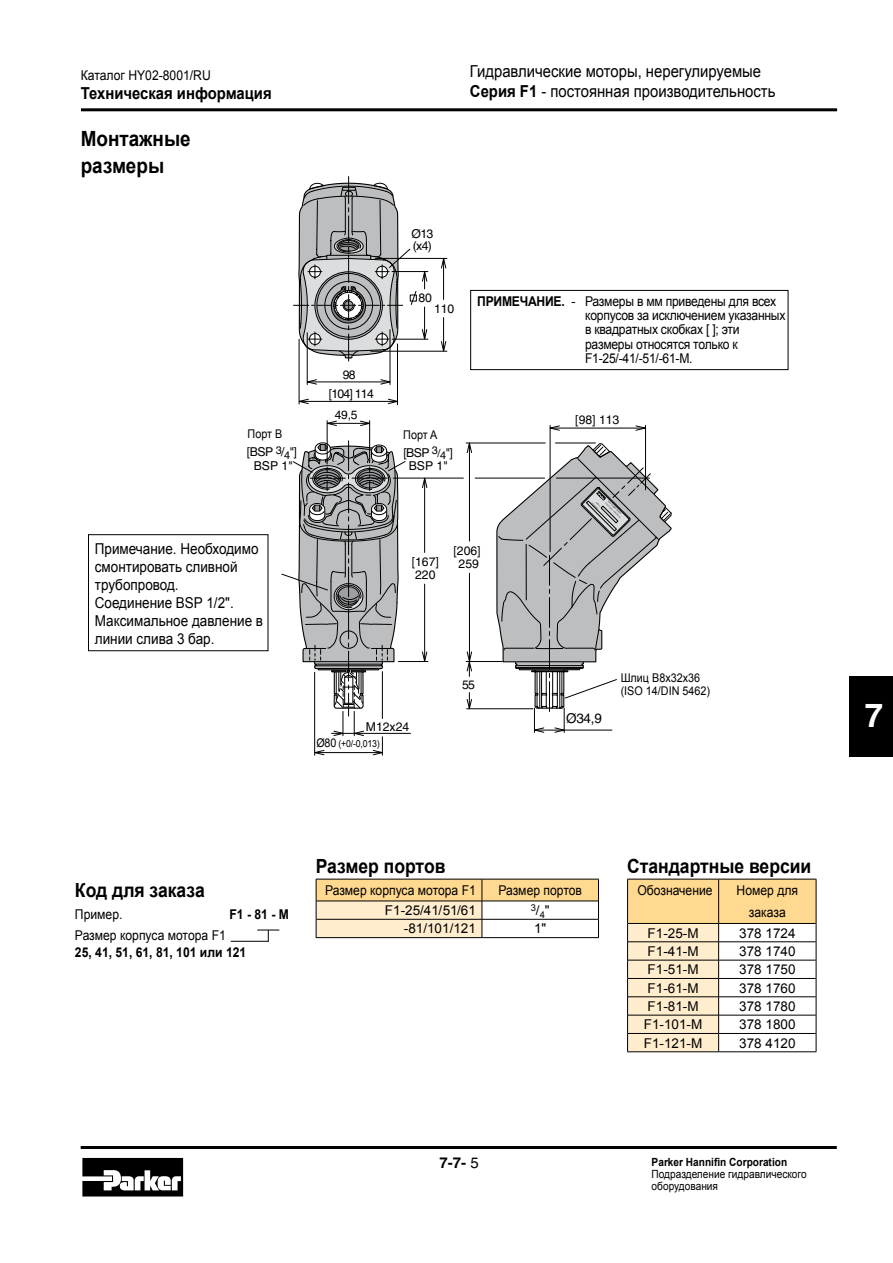
<style>
.page{position:relative;width:893px;height:1263px;background:#fff}
.page>*{position:absolute;margin:0;border:0;box-sizing:border-box;transform-origin:0 0}
.t1{font:700 33px "Helvetica";color:#fff}
.t2{font:700 21px/27px "Arial";color:#000;scale:.9 1}
.t3{font:700 19.5px "Arial";color:#000;scale:.9 1}
.t4{font:16.5px/19.8px "Arial";color:#000;scale:.9 1}
.t5{font:700 16.5px "Arial";color:#000;scale:.9 1}
.t6{font:15px/18px "Arial";color:#000;scale:.9 1}
.t7{font:700 15px "Helvetica";color:#000}
.t8{font:13.5px/14.2px "Arial";letter-spacing:-.02em;color:#000;scale:.9 1}
.t9{font:13.5px "Arial";color:#000}
.t10{font:13.5px/22.5px "Arial";color:#000;text-align:center;scale:.9 1}
.t11{font:700 13.5px "Arial";color:#000;scale:.9 1}
.t12{font:13.5px "Helvetica";color:#000}
.t13{font:12.15px/13.5px "Helvetica";color:#000;text-align:center}
.t14{font:12px/13.5px "Arial";color:#000;scale:.9 1}
.t15{font:12px "Helvetica";color:#000}
.t16{font:11.25px/12px "Arial";color:#000;scale:.9 1}
.t17{font:700 11.25px "Arial";color:#000;scale:.9 1}
.t18{font:9.75px "Arial";color:#000;scale:.9 1}
.t19{font:9.45px "Arial";color:#000}
.s1{font-weight:700}
.s2{font-size:10.95px}
.s3{font-size:12px}
.s4{font-size:13.5px}
.s5{font-weight:400}
</style>
<div class="page">
<hr style="left:81px;top:108px;width:756px;height:3px;background:#000">
<hr style="left:81px;top:1146px;width:756px;height:3px;background:#000">
<div style="left:849px;top:676px;width:44px;height:80px;background:#000"></div>
<hr style="left:231px;top:941px;width:38px;height:1px;background:#000">
<svg style="left:257px;top:930px;width:22px;height:11px"></svg>
<div style="left:88px;top:534px;width:180px;height:117px;border:1px solid #000"></div>
<div style="left:470px;top:290px;width:318px;height:80px;border:1px solid #000"></div>
<svg style="left:298px;top:361px;width:100px;height:395px"></svg>
<hr style="left:393px;top:478px;width:70px;height:1px;background:#000">
<hr style="left:475px;top:478px;width:70px;height:1px;background:#000">
<hr style="left:307px;top:382px;width:82px;height:1px;background:#000">
<hr style="left:307px;top:333px;width:1px;height:51px;background:#000">
<svg style="left:306px;top:379px;width:11px;height:6px"></svg>
<svg style="left:380px;top:379px;width:12px;height:6px"></svg>
<hr style="left:390px;top:330px;width:1px;height:54px;background:#000">
<hr style="left:299px;top:401px;width:98px;height:1px;background:#000">
<hr style="left:299px;top:339px;width:1px;height:65px;background:#000">
<svg style="left:298px;top:399px;width:11px;height:5px"></svg>
<svg style="left:388px;top:399px;width:9px;height:5px"></svg>
<hr style="left:397px;top:344px;width:1px;height:61px;background:#000">
<hr style="left:375px;top:258px;width:72px;height:1px;background:#000">
<hr style="left:371px;top:351px;width:76px;height:1px;background:#000">
<svg style="left:441px;top:341px;width:5px;height:11px"></svg>
<svg style="left:441px;top:257px;width:5px;height:12px"></svg>
<hr style="left:443px;top:259px;width:1px;height:40px;background:#000">
<hr style="left:443px;top:318px;width:1px;height:32px;background:#000">
<hr style="left:392px;top:271px;width:36px;height:1px;background:#000">
<hr style="left:392px;top:339px;width:36px;height:1px;background:#000">
<hr style="left:398px;top:661px;width:30px;height:1px;background:#000">
<svg style="left:422px;top:651px;width:5px;height:10px"></svg>
<svg style="left:422px;top:477px;width:5px;height:11px"></svg>
<hr style="left:424px;top:478px;width:1px;height:74px;background:#000">
<hr style="left:424px;top:584px;width:1px;height:76px;background:#000">
<hr style="left:327px;top:423px;width:42px;height:1px;background:#000">
<hr style="left:327px;top:421px;width:1px;height:43px;background:#000">
<svg style="left:326px;top:421px;width:11px;height:5px"></svg>
<svg style="left:360px;top:421px;width:11px;height:5px"></svg>
<hr style="left:369px;top:421px;width:1px;height:42px;background:#000">
<hr style="left:550px;top:428px;width:94px;height:1px;background:#000">
<hr style="left:550px;top:425px;width:1px;height:126px;background:#000">
<svg style="left:549px;top:425px;width:11px;height:6px"></svg>
<svg style="left:635px;top:425px;width:10px;height:6px"></svg>
<hr style="left:645px;top:425px;width:1px;height:65px;background:#000">
<hr style="left:466px;top:443px;width:79px;height:1px;background:#000">
<hr style="left:466px;top:661px;width:36px;height:1px;background:#000">
<svg style="left:467px;top:442px;width:5px;height:11px"></svg>
<hr style="left:469px;top:443px;width:1px;height:98px;background:#000">
<hr style="left:469px;top:573px;width:1px;height:87px;background:#000">
<svg style="left:293px;top:176px;width:134px;height:185px"></svg>
<hr style="left:331px;top:733px;width:79px;height:1px;background:#000">
<svg style="left:467px;top:651px;width:5px;height:25px"></svg>
<svg style="left:467px;top:692px;width:5px;height:18px"></svg>
<hr style="left:467px;top:708px;width:66px;height:1px;background:#000">
<svg style="left:496px;top:443px;width:176px;height:290px"></svg>
<svg style="left:281px;top:441px;width:125px;height:314px"></svg>
<svg style="left:316px;top:879px;width:283px;height:58px"></svg>
<hr style="left:316px;top:937px;width:166px;height:1px;background:#000">
<hr style="left:482px;top:937px;width:117px;height:1px;background:#000">
<svg style="left:627px;top:879px;width:190px;height:173px"></svg>
<svg style="left:82px;top:1158px;width:101px;height:38px"></svg>
<p class="t10" style="left:81px;top:65px;width:146px">Каталог HY02-8001/RU</p>
<p class="t5" style="left:81px;top:82px;width:214px">Техническая информация</p>
<h2 class="t2" style="left:81px;top:125px;width:124px">Монтажные размеры</h2>
<p class="t14" style="left:248px;top:427px;width:40px">Порт B</p>
<p class="t13" style="left:247px;top:445px;width:52px">[BSP <sup>3</sup>/<sub>4</sub>"]<br>BSP 1"</p>
<p class="t4" style="left:470px;top:62px;width:341px">Гидравлические моторы, нерегулируемые<br><span class="s1">Серия F1</span> - постоянная производительность</p>
<p class="t13" style="left:343px;top:368px;width:14px">98</p>
<p class="t13" style="left:329px;top:387px;width:47px">[104] 114</p>
<p class="t15" style="left:335px;top:408px;width:24px">49,5</p>
<p class="t13" style="left:412px;top:227px;width:23px;line-height:12.1px;text-align:left">Ø13 (x4)</p>
<p class="t13" style="left:418px;top:291px;width:15px">80</p>
<p class="t13" style="left:434px;top:302px;width:22px">110</p>
<p class="t14" style="left:403px;top:428px;width:39px">Порт A</p>
<p class="t13" style="left:403px;top:445px;width:51px">[BSP <sup>3</sup><span class="s2">/</span><sub>4</sub>"]<br>BSP 1"</p>
<p class="t8" style="left:585px;top:294px;width:224px;text-indent:-108px"><span class="s1">ПРИМЕЧАНИЕ.</span> - Размеры в мм приведены для всех корпусов за исключением указанных в квадратных скобках [ ]; эти размеры относятся только к<br>F1-25/-41/-51/-61-M.</p>
<p class="t13" style="left:575px;top:413px;width:46px">[98] 113</p>
<p class="t6" style="left:95px;top:540px;width:188px">Примечание. Необходимо смонтировать сливной трубопровод.<br>Соединение BSP 1/2".<br>Максимальное давление в линии слива 3 бар.</p>
<p class="t13" style="left:412px;top:555px;width:29px;text-align:left">[167]<br>220</p>
<p class="t13" style="left:453px;top:544px;width:29px">[206]<br>259</p>
<p class="t13" style="left:366px;top:719px;width:45px">M12x24</p>
<p class="t18" style="left:316px;top:737px;width:72px"><span class="s3">Ø80</span> (+0/-0,013)</p>
<p class="t13" style="left:462px;top:677px;width:14px">55</p>
<p class="t12" style="left:566px;top:710px;width:37px">Ø34,9</p>
<p class="t14" style="left:621px;top:671px;width:101px">Шлиц B8x32x36 (ISO 14/DIN 5462)</p>
<h3 class="t3" style="left:75px;top:877px;width:146px">Код для заказа</h3>
<p class="t10" style="left:75px;top:903px;width:54px">Пример.</p>
<p class="t11" style="left:229px;top:906px;width:68px">F1 - 81 - M</p>
<p class="t10" style="left:75px;top:924px;width:169px">Размер корпуса мотора F1</p>
<p class="t11" style="left:75px;top:943px;width:192px">25, 41, 51, 61, 81, 101 или 121</p>
<h3 class="t3" style="left:316px;top:853px;width:146px">Размер портов</h3>
<p class="t10" style="left:325px;top:879px;width:169px">Размер корпуса мотора F1</p>
<p class="t10" style="left:498px;top:879px;width:94px">Размер портов</p>
<p class="t9" style="left:385px;top:901px;width:93px">F1-25/41/51/61</p>
<p class="t19" style="left:531px;top:905px;width:21px">3<span class="s4">/</span>4<span class="s4">"</span></p>
<p class="t9" style="left:404px;top:920px;width:74px">-81/101/121</p>
<p class="t9" style="left:534px;top:920px;width:14px">1"</p>
<h3 class="t3" style="left:627px;top:853px;width:206px">Стандартные версии</h3>
<p class="t10" style="left:637px;top:879px;width:85px">Обозначение</p>
<p class="t10" style="left:737px;top:879px;width:70px">Номер для заказа</p>
<p class="t9" style="left:648px;top:924px;width:53px">F1-25-M</p>
<p class="t9" style="left:739px;top:924px;width:58px">378 1724</p>
<p class="t9" style="left:648px;top:942px;width:53px">F1-41-M</p>
<p class="t9" style="left:739px;top:942px;width:58px">378 1740</p>
<p class="t9" style="left:648px;top:961px;width:53px">F1-51-M</p>
<p class="t9" style="left:739px;top:961px;width:58px">378 1750</p>
<p class="t9" style="left:648px;top:979px;width:53px">F1-61-M</p>
<p class="t9" style="left:739px;top:979px;width:58px">378 1760</p>
<p class="t9" style="left:648px;top:997px;width:53px">F1-81-M</p>
<p class="t9" style="left:739px;top:997px;width:58px">378 1780</p>
<p class="t9" style="left:644px;top:1016px;width:60px">F1-101-M</p>
<p class="t9" style="left:739px;top:1016px;width:58px">378 1800</p>
<p class="t9" style="left:644px;top:1034px;width:60px">F1-121-M</p>
<p class="t9" style="left:739px;top:1034px;width:58px">378 4120</p>
<p class="t7" style="left:440px;top:1154px;width:41px">7-7- <span class="s5">5</span></p>
<p class="t17" style="left:652px;top:1154px;width:152px">Parker Hannifin Corporation</p>
<p class="t16" style="left:652px;top:1168px;width:174px">Подразделение гидравлического оборудования</p>
<h1 class="t1" style="left:865px;top:695px;width:20px">7</h1>
</div>
